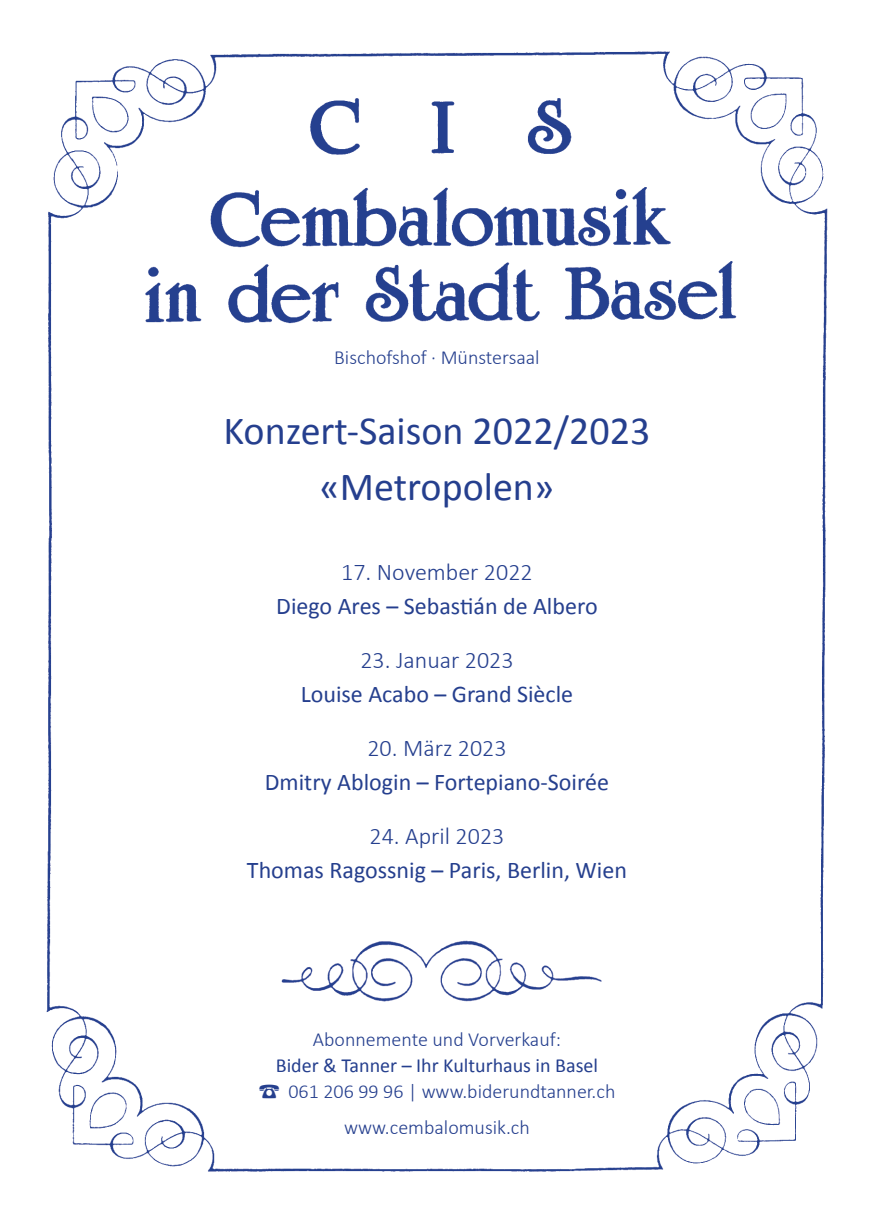
<style>
.page{position:relative;width:874px;height:1225px;background:#fff}
.page>*{position:absolute;margin:0;border:0;box-sizing:border-box;transform-origin:0 0}
.t1{font:40px/56px "Calibri";color:#253f8e;text-align:center}
.t2{font:24px "Calibri";color:#253f8e}
.t3{font:300 24px "Calibri";color:#253f8e}
.t4{font:300 20px "Calibri";color:#253f8e}
.t5{font:20px/26px "Calibri";color:#253f8e;text-align:center}
.s1{font-weight:300}
</style>
<div class="page">
<img style="left:46px;top:51px;width:782px;height:1121px">
<img style="left:269px;top:931px;width:340px;height:77px">
<p class="t4" style="left:334px;top:345px;width:207px">Bischofshof · Münstersaal</p>
<h1 class="t1" style="left:223px;top:401px;width:428px">Konzert-Saison 2022/2023 «Metropolen»</h1>
<p class="t3" style="left:341px;top:557px;width:193px">17. November 2022</p>
<p class="t2" style="left:276px;top:591px;width:323px">Diego Ares – Sebastián de Albero</p>
<p class="t3" style="left:360px;top:645px;width:155px">23. Januar 2023</p>
<p class="t2" style="left:300px;top:679px;width:274px">Louise Acabo – Grand Siècle</p>
<p class="t3" style="left:367px;top:733px;width:141px">20. März 2023</p>
<p class="t2" style="left:265px;top:767px;width:345px">Dmitry Ablogin – Fortepiano-Soirée</p>
<p class="t3" style="left:369px;top:821px;width:136px">24. April 2023</p>
<p class="t2" style="left:247px;top:855px;width:381px">Thomas Ragossnig – Paris, Berlin, Wien</p>
<p class="t4" style="left:313px;top:1026px;width:249px">Abonnemente und Vorverkauf:</p>
<p class="t5" style="left:258px;top:1051px;width:358px">Bider &amp; Tanner – Ihr Kulturhaus in Basel<br>☎ <span class="s1">061 206 99 96 | www.biderundtanner.ch</span></p>
<p class="t4" style="left:344px;top:1114px;width:187px">www.cembalomusik.ch</p>
</div>
